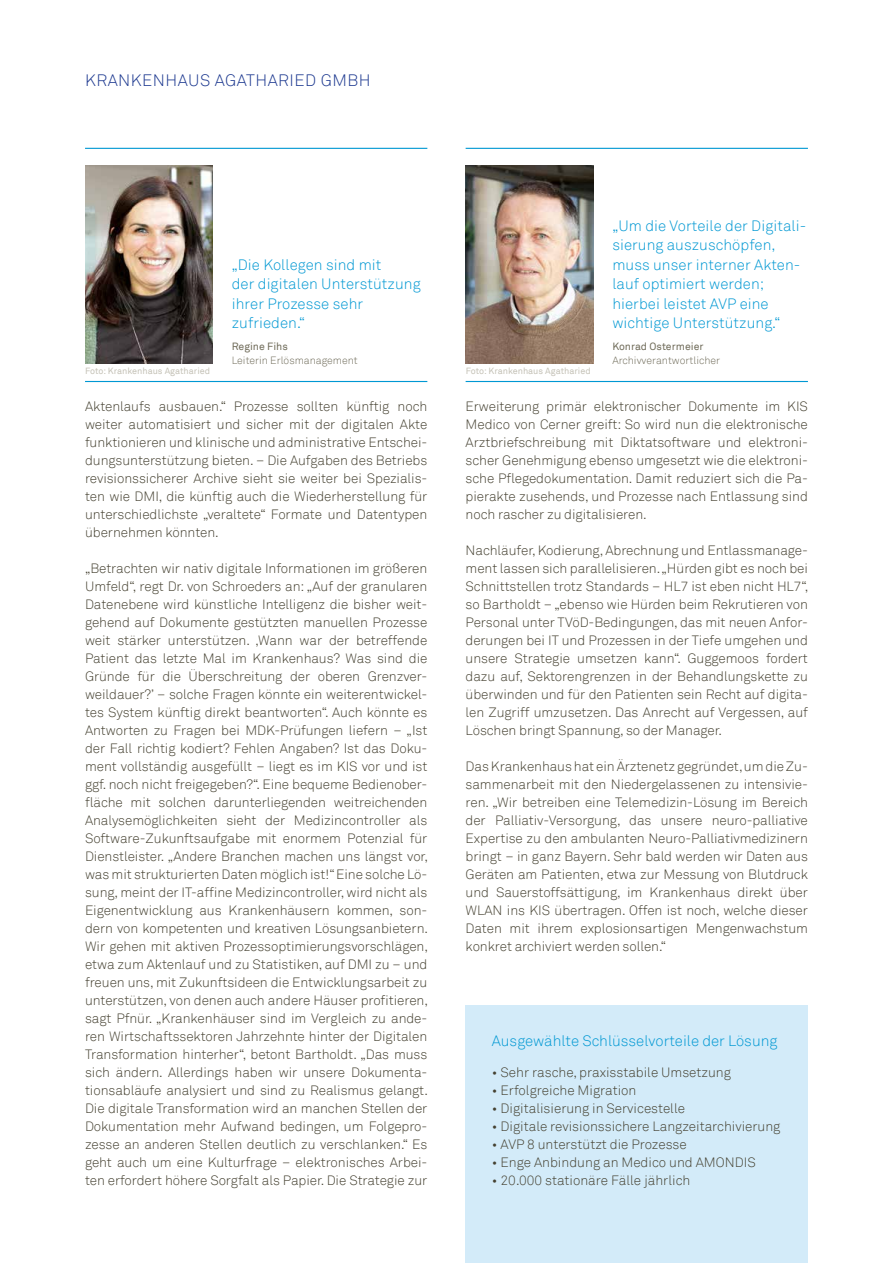
<style>
.page{position:relative;width:893px;height:1263px;background:#fff}
.page>*{position:absolute;margin:0;border:0;box-sizing:border-box;transform-origin:0 0}
.t1{font:300 16.5px "Akkurat";letter-spacing:.03em;color:#1c388f}
.t2{font:300 15px/19.5px "Akkurat";letter-spacing:.005em;color:#0098d3}
.t3{font:300 13.5px/18px "Akkurat";letter-spacing:-.005em;color:#454131;text-align:justify}
.t4{font:300 10.5px "Akkurat";color:#706c5a}
.t5{font:10.5px "Akkurat";color:#706c5a}
.t6{font:9px "Akkurat";color:#aba797}
</style>
<div class="page">
<hr style="left:892px;top:68px;width:1px;height:323px;background:#d3ebf9">
<hr style="left:85px;top:148px;width:342px;height:1px;background:#0098d3">
<hr style="left:85px;top:381px;width:342px;height:1px;background:#0098d3">
<img style="left:85px;top:166px;width:128px;height:198px">
<hr style="left:466px;top:148px;width:342px;height:1px;background:#0098d3">
<hr style="left:466px;top:381px;width:342px;height:1px;background:#0098d3">
<img style="left:466px;top:166px;width:127px;height:198px">
<div style="left:466px;top:1006px;width:342px;height:257px;background:#d3ebf9"></div>
<p class="t1" style="left:85px;top:70px;width:287px">KRANKENHAUS AGATHARIED GMBH</p>
<p class="t6" style="left:85px;top:366px;width:127px">Foto: Krankenhaus Agatharied</p>
<p class="t2" style="left:232px;top:255px;width:190px">„Die Kollegen sind mit<br>der digitalen Unterstützung ihrer Prozesse sehr zufrieden.“</p>
<p class="t5" style="left:232px;top:341px;width:58px">Regine Fihs</p>
<p class="t4" style="left:232px;top:354px;width:128px">Leiterin Erlösmanagement</p>
<p class="t3" style="left:85px;top:398px;width:344px">Aktenlaufs ausbauen.“ Prozesse sollten künftig noch weiter automatisiert und sicher mit der digitalen Akte funktionieren und klinische und administrative Entschei&shy;dungsunterstützung bieten. – Die Aufgaben des Betriebs revisionssicherer Archive sieht sie weiter bei Spezialis&shy;ten wie DMI, die künftig auch die Wiederherstellung für unterschiedlichste „veraltete“ Formate und Datentypen übernehmen könnten.</p>
<p class="t3" style="left:85px;top:560px;width:344px">„Betrachten wir nativ digitale Informationen im größeren Umfeld“, regt Dr. von Schroeders an: „Auf der granularen Datenebene wird künstliche Intelligenz die bisher weit&shy;gehend auf Dokumente gestützten manuellen Prozesse weit stärker unterstützen. ‚Wann war der betreffende Patient das letzte Mal im Krankenhaus? Was sind die Gründe für die Überschreitung der oberen Grenzver&shy;weildauer?’ – solche Fragen könnte ein weiterentwickel&shy;tes System künftig direkt beantworten“. Auch könnte es Antworten zu Fragen bei MDK-Prüfungen liefern – „Ist der Fall richtig kodiert? Fehlen Angaben? Ist das Doku&shy;ment vollständig ausgefüllt – liegt es im KIS vor und ist ggf. noch nicht freigegeben?“. Eine bequeme Bedienober&shy;fläche mit solchen darunterliegenden weitreichenden Analysemöglichkeiten sieht der Medizincontroller als Software-Zukunftsaufgabe mit enormem Potenzial für Dienstleister. „Andere Branchen machen uns längst vor, was mit strukturierten Daten möglich ist!“ Eine solche Lö&shy;sung, meint der IT-affine Medizincontroller, wird nicht als Eigenentwicklung aus Krankenhäusern kommen, son&shy;dern von kompetenten und kreativen Lösungsanbietern.<br>Wir gehen mit aktiven Prozessoptimierungsvorschlägen, etwa zum Aktenlauf und zu Statistiken, auf DMI zu – und freuen uns, mit Zukunftsideen die Entwicklungsarbeit zu unterstützen, von denen auch andere Häuser profitieren, sagt Pfnür. „Krankenhäuser sind im Vergleich zu ande&shy;ren Wirtschaftssektoren Jahrzehnte hinter der Digitalen Transformation hinterher“, betont Bartholdt. „Das muss sich ändern. Allerdings haben wir unsere Dokumenta&shy;tionsabläufe analysiert und sind zu Realismus gelangt.<br>Die digitale Transformation wird an manchen Stellen der Dokumentation mehr Aufwand bedingen, um Folgepro&shy;zesse an anderen Stellen deutlich zu verschlanken.“ Es geht auch um eine Kulturfrage – elektronisches Arbei&shy;ten erfordert höhere Sorgfalt als Papier. Die Strategie zur</p>
<p class="t6" style="left:466px;top:366px;width:127px">Foto: Krankenhaus Agatharied</p>
<p class="t2" style="left:612px;top:216px;width:195px">„Um die Vorteile der Digitali&shy;sierung auszuschöpfen, muss unser interner Akten&shy;lauf optimiert werden; hierbei leistet AVP eine wichtige Unterstützung.“</p>
<p class="t5" style="left:612px;top:341px;width:93px">Konrad Ostermeier</p>
<p class="t4" style="left:612px;top:354px;width:109px">Archivverantwortlicher</p>
<p class="t3" style="left:466px;top:397px;width:344px">Erweiterung primär elektronischer Dokumente im KIS Medico von Cerner greift: So wird nun die elektronische Arztbriefschreibung mit Diktatsoftware und elektroni&shy;scher Genehmigung ebenso umgesetzt wie die elektroni&shy;sche Pflegedokumentation. Damit reduziert sich die Pa&shy;pierakte zusehends, und Prozesse nach Entlassung sind noch rascher zu digitalisieren.</p>
<p class="t3" style="left:466px;top:541px;width:344px">Nachläufer, Kodierung, Abrechnung und Entlassmanage&shy;ment lassen sich parallelisieren. „Hürden gibt es noch bei Schnittstellen trotz Standards – HL7 ist eben nicht HL7“, so Bartholdt – „ebenso wie Hürden beim Rekrutieren von Personal unter TVöD-Bedingungen, das mit neuen Anfor&shy;derungen bei IT und Prozessen in der Tiefe umgehen und unsere Strategie umsetzen kann“. Guggemoos fordert dazu auf, Sektorengrenzen in der Behandlungskette zu überwinden und für den Patienten sein Recht auf digita&shy;len Zugriff umzusetzen. Das Anrecht auf Vergessen, auf Löschen bringt Spannung, so der Manager.</p>
<p class="t3" style="left:466px;top:757px;width:344px">Das Krankenhaus hat ein Ärztenetz gegründet, um die Zu&shy;sammenarbeit mit den Niedergelassenen zu intensivie&shy;ren. „Wir betreiben eine Telemedizin-Lösung im Bereich der Palliativ-Versorgung, das unsere neuro-palliative Expertise zu den ambulanten Neuro-Palliativmedizinern bringt – in ganz Bayern. Sehr bald werden wir Daten aus Geräten am Patienten, etwa zur Messung von Blutdruck und Sauerstoffsättigung, im Krankenhaus direkt über WLAN ins KIS übertragen. Offen ist noch, welche dieser Daten mit ihrem explosionsartigen Mengenwachstum konkret archiviert werden sollen.“</p>
<p class="t2" style="left:492px;top:1031px;width:287px">Ausgewählte Schlüsselvorteile der Lösung</p>
<p class="t3" style="left:492px;top:1063px;width:241px">• Sehr rasche, praxisstabile Umsetzung</p>
<p class="t3" style="left:492px;top:1081px;width:146px">• Erfolgreiche Migration</p>
<p class="t3" style="left:492px;top:1099px;width:195px">• Digitalisierung in Servicestelle</p>
<p class="t3" style="left:492px;top:1117px;width:290px">• Digitale revisionssichere Langzeitarchivierung</p>
<p class="t3" style="left:492px;top:1135px;width:196px">• AVP 8 unterstützt die Prozesse</p>
<p class="t3" style="left:492px;top:1153px;width:265px">• Enge Anbindung an Medico und AMONDIS</p>
<p class="t3" style="left:492px;top:1171px;width:200px">• 20.000 stationäre Fälle jährlich</p>
</div>
